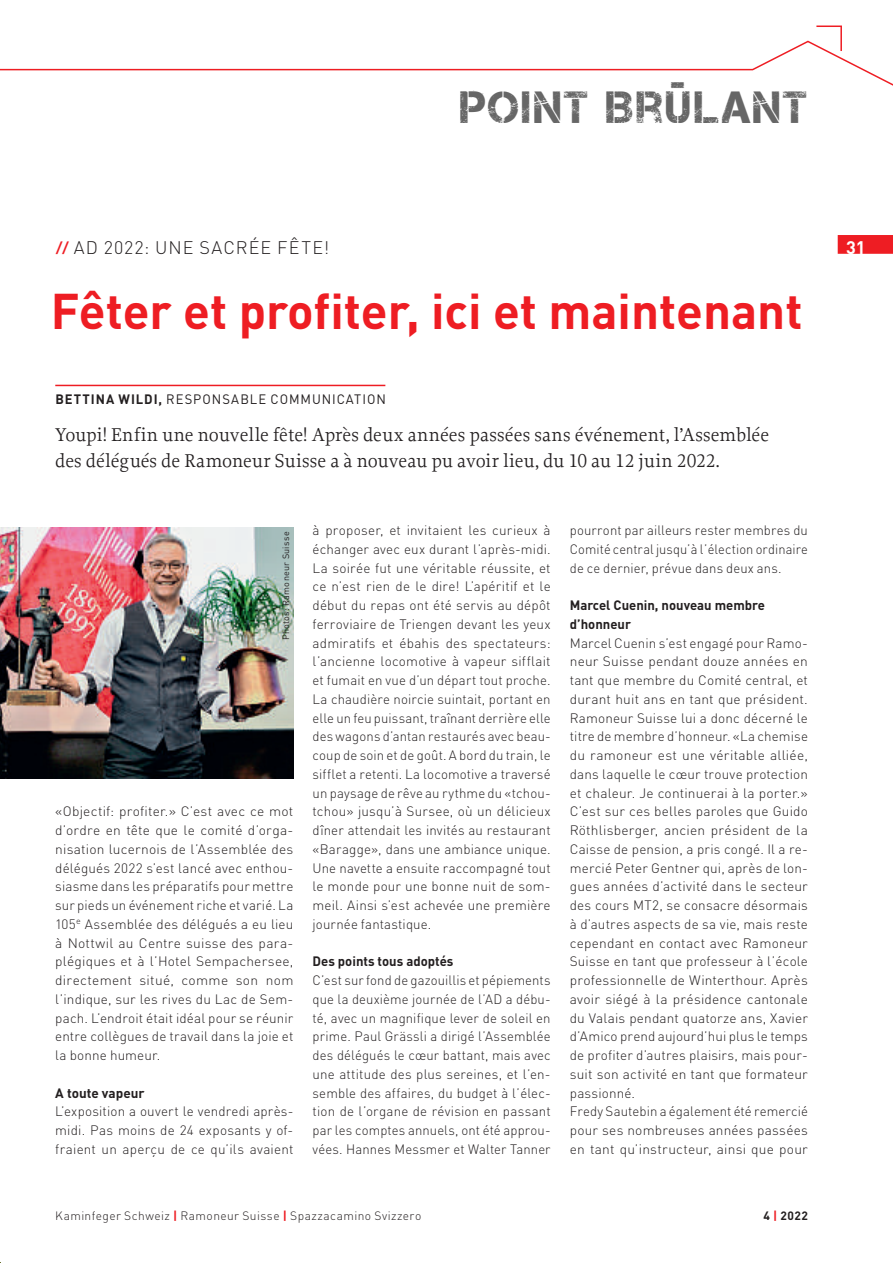
<style>
.page{position:relative;width:893px;height:1263px;background:#fff}
.page>*{position:absolute;margin:0;border:0;box-sizing:border-box;transform-origin:0 0}
.t1{font:700 49.5px "DIN Pro";color:#ee1d23}
.t2{font:45px "Captureit";letter-spacing:.06em;color:#666}
.t3{font:19.5px/25.5px "Proforma";color:#231f20}
.t4{font:300 18px "DIN Pro";letter-spacing:.055em;color:#231f20}
.t5{font:700 18px "DIN Pro";color:#fff}
.t6{font:300 13.5px/18.8px "DIN Pro";letter-spacing:.01em;color:#231f20;text-align:justify}
.t7{font:700 13.5px/18.8px "DIN Pro";color:#231f20}
.t8{font:13.5px "DIN Pro";letter-spacing:.07em;color:#231f20;scale:.96 1}
.t9{font:300 12px "DIN Pro";letter-spacing:.035em;color:#231f20}
.t10{font:700 12px "DIN Pro";color:#231f20}
.t11{font:9px "DIN Pro";letter-spacing:.035em;color:#231f20}
.s1{font-weight:500;font-size:14.7px;color:#ee1d23}
.s2{font-weight:700}
.s3{font-weight:700;color:#ee1d23}
.s4{color:#ee1d23}
</style>
<div class="page">
<div style="left:838px;top:235px;width:55px;height:19px;background:#ee1d23"></div>
<svg style="left:0;top:40px;width:893px;height:46px"></svg>
<svg style="left:815px;top:25px;width:28px;height:28px"></svg>
<hr style="left:55px;top:385px;width:330px;height:1px;background:#ee1d23">
<img style="left:0;top:527px;width:293px;height:252px">
<h2 class="t2" style="left:461px;top:81px;width:349px">POINT BRÛLANT</h2>
<h3 class="t4" style="left:56px;top:237px;width:275px"><span class="s1">//</span> AD 2022: UNE SACRÉE FÊTE!</h3>
<h1 class="t1" style="left:51px;top:290px;width:753px">Fêter et profiter, ici et maintenant</h1>
<p class="t8" style="left:55px;top:393px;width:346px"><span class="s2">BETTINA WILDI,</span> RESPONSABLE COMMUNICATION</p>
<h3 class="t3" style="left:55px;top:422px;width:715px">Youpi! Enfin une nouvelle fête! Après deux années passées sans événement, l’Assemblée des délégués de Ramoneur Suisse a à nouveau pu avoir lieu, du 10 au 12 juin 2022.</h3>
<p class="t11" style="left:282px;top:640px;width:111px;rotate:-90deg">Photos: Ramoneur Suisse</p>
<p class="t6" style="left:55px;top:802px;width:240px">«Objectif: profiter.» C’est avec ce mot d’ordre en tête que le comité d’orga&shy;nisation lucernois de l’Assemblée des délégués 2022 s’est lancé avec enthou&shy;siasme dans les préparatifs pour mettre sur pieds un événement riche et varié. La 105<sup>e</sup> Assemblée des délégués a eu lieu à Nottwil au Centre suisse des para&shy;plégiques et à l’Hotel Sempachersee, directement situé, comme son nom l’indique, sur les rives du Lac de Sem&shy;pach. L’endroit était idéal pour se réunir entre collègues de travail dans la joie et la bonne humeur.</p>
<p class="t7" style="left:55px;top:1084px;width:91px">A toute vapeur</p>
<p class="t6" style="left:55px;top:1102px;width:240px">L’exposition a ouvert le vendredi après&shy;midi. Pas moins de 24 exposants y of&shy;fraient un aperçu de ce qu’ils avaient</p>
<p class="t6" style="left:313px;top:521px;width:240px">à proposer, et invitaient les curieux à échanger avec eux durant l’après-midi.<br>La soirée fut une véritable réussite, et ce n’est rien de le dire! L’apéritif et le début du repas ont été servis au dépôt ferroviaire de Triengen devant les yeux admiratifs et ébahis des spectateurs: l’ancienne locomotive à vapeur sifflait et fumait en vue d’un départ tout proche.<br>La chaudière noircie suintait, portant en elle un feu puissant, traînant derrière elle des wagons d’antan restaurés avec beau&shy;coup de soin et de goût. A bord du train, le sifflet a retenti. La locomotive a traversé un paysage de rêve au rythme du «tchou&shy;tchou» jusqu’à Sursee, où un délicieux dîner attendait les invités au restaurant «Baragge», dans une ambiance unique.<br>Une navette a ensuite raccompagné tout le monde pour une bonne nuit de som&shy;meil. Ainsi s’est achevée une première journée fantastique.</p>
<p class="t7" style="left:313px;top:953px;width:142px">Des points tous adoptés</p>
<p class="t6" style="left:313px;top:971px;width:240px">C’est sur fond de gazouillis et pépiements que la deuxième journée de l’AD a débu&shy;té, avec un magnifique lever de soleil en prime. Paul Grässli a dirigé l’Assemblée des délégués le cœur battant, mais avec une attitude des plus sereines, et l’en&shy;semble des affaires, du budget à l’élec&shy;tion de l’organe de révision en passant par les comptes annuels, ont été approu&shy;vées. Hannes Messmer et Walter Tanner</p>
<p class="t6" style="left:570px;top:521px;width:240px">pourront par ailleurs rester membres du Comité central jusqu’à l’élection ordinaire de ce dernier, prévue dans deux ans.</p>
<p class="t7" style="left:570px;top:597px;width:197px">Marcel Cuenin, nouveau membre d’honneur</p>
<p class="t6" style="left:570px;top:634px;width:240px;text-align:left">Marcel Cuenin s’est engagé pour Ramo&shy;neur Suisse pendant douze années en tant que membre du Comité central, et durant huit ans en tant que président.<br>Ramoneur Suisse lui a donc décerné le titre de membre d’honneur. «La chemise du ramoneur est une véritable alliée, dans laquelle le cœur trouve protection et chaleur. Je continuerai à la porter.» C’est sur ces belles paroles que Guido Röthlisberger, ancien président de la Caisse de pension, a pris congé. Il a re&shy;mercié Peter Gentner qui, après de lon&shy;gues années d’activité dans le secteur des cours MT2, se consacre désormais à d’autres aspects de sa vie, mais reste cependant en contact avec Ramoneur Suisse en tant que professeur à l’école professionnelle de Winterthour. Après avoir siégé à la présidence cantonale du Valais pendant quatorze ans, Xavier d’Amico prend aujourd’hui plus le temps de profiter d’autres plaisirs, mais pour&shy;suit son activité en tant que formateur passionné.<br>Fredy Sautebin a également été remercié pour ses nombreuses années passées en tant qu’instructeur, ainsi que pour</p>
<p class="t9" style="left:55px;top:1209px;width:368px">Kaminfeger Schweiz <span class="s3">|</span> Ramoneur Suisse <span class="s3">|</span> Spazzacamino Svizzero</p>
<p class="t10" style="left:764px;top:1211px;width:46px">4 <span class="s4">|</span> 2022</p>
<h3 class="t5" style="left:846px;top:240px;width:21px">31</h3>
</div>
